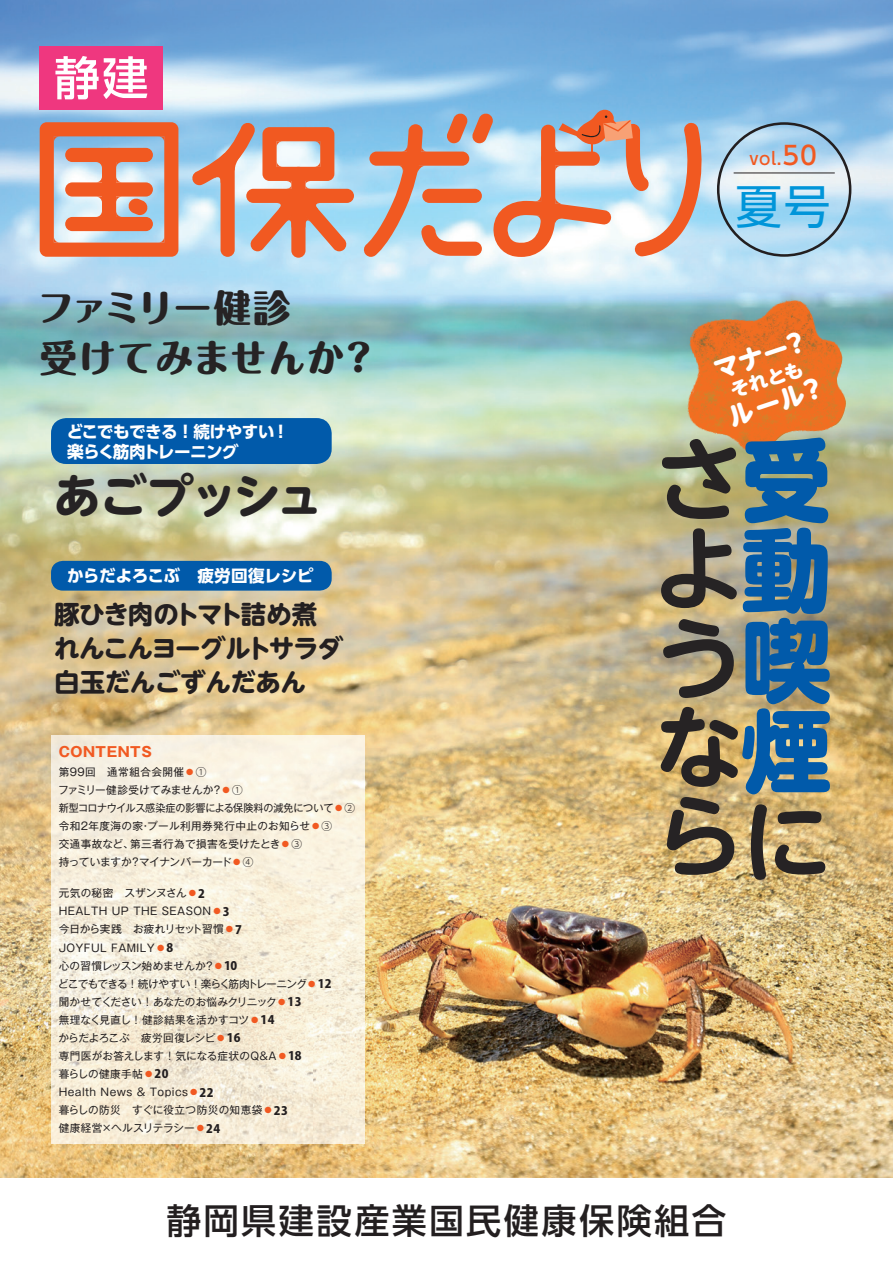
<style>
.page{position:relative;width:893px;height:1263px;background:#fff}
.page>*{position:absolute;margin:0;border:0;box-sizing:border-box;transform-origin:0 0}
.t1{font:700 90.3px/88.9px "UD Shin M Go Pro De";color:#262324}
.t2{font:800 90.3px/90.3px "UD Shin M Go Pro";color:#015aaa}
.t3{font:700 46.8px "UD Shin M Go Pro";letter-spacing:-.06em;color:#262324}
.t4{font:46.65px "UD Shin Go Pro";color:#0095d9}
.t5{font:800 37.2px/49.9px "Maru Fo Pro";letter-spacing:.025em;color:#262324}
.t6{font:500 35.1px "UD Shin Go Pro";letter-spacing:.07em;color:#231f20}
.t7{font:800 25.65px "UD Shin M Go Pro";color:#fff}
.t8{font:700 25.5px/34.5px "UD Shin M Go Pro";letter-spacing:-.025em;color:#231f20}
.t9{font:500 25.5px "UD Shin Go Pro";color:#f15921}
.t10{font:800 18.9px "UD Shin M Go Pro";color:#fff}
.t11{font:500 16.95px "UD Shin Go Pro";color:#f15921}
.t12{font:700 16.65px/19.2px "UD Shin Go Pro";letter-spacing:-.03em;color:#fff}
.t13{font:700 13.8px "Gothic MB101 Pr 5";letter-spacing:.04em;color:#f15921}
.t14{font:10.65px/18px "Gothic MB101 Pr 5";letter-spacing:.01em;color:#231f20}
.t15{font:10.65px "Gothic MB101 Pr 5";letter-spacing:.04em;color:#231f20}
.t16{font:10.65px "Gothic MB101 Pr 5";letter-spacing:-.01em;color:#231f20}
.t17{font:10.65px "Gothic MB101 Pr 5";letter-spacing:-.025em;color:#231f20}
.s1{color:#f15921}
.s2{font-family:"UD Shin Go Pro";font-weight:300}
.s3{font-family:"Koz Go Pro";font-weight:800;font-size:11.7px}
.s4{font-size:16.95px}
.s5{font-family:"UD Shin M Go Pro";font-weight:800;color:#015aaa}
</style>
<div class="page">
<img style="left:0;top:0;width:893px;height:1178px">
<img style="left:664px;top:290px;width:204px;height:183px">
<div style="left:51px;top:561px;width:281px;height:30px;background:#015aaa;border-radius:12px"></div>
<div style="left:51px;top:418px;width:281px;height:46px;background:#015aaa;border-radius:15px"></div>
<img style="left:51px;top:736px;width:313px;height:407px">
<div style="left:40px;top:46px;width:123px;height:64px;background:#ef377f"></div>
<svg style="left:55px;top:56px;width:92px;height:43px"></svg>
<div style="left:221px;top:153px;width:14px;height:104px;background:#f15921;border-radius:7px"></div>
<div style="left:246px;top:189px;width:108px;height:14px;background:#f15921;border-radius:7px"></div>
<div style="left:291px;top:167px;width:14px;height:91px;background:#f15921;border-radius:7px"></div>
<svg style="left:40px;top:122px;width:138px;height:135px;background:#d98c73"></svg>
<svg style="left:191px;top:122px;width:156px;height:129px"></svg>
<svg style="left:363px;top:109px;width:342px;height:148px;background:#c5b7b6"></svg>
<svg style="left:717px;top:122px;width:134px;height:135px;background:#b0d1e5"></svg>
<hr style="left:734px;top:173px;width:101px;height:1px;background:#231f20">
<svg style="left:713px;top:331px;width:92px;height:49px;background:#e56f23"></svg>
<h3 class="t5" style="left:38px;top:278px;width:341px">ファミリー健診<br>受けてみませんか?</h3>
<h3 class="t12" style="left:67px;top:422px;width:224px">どこでもできる！続けやすい!楽らく筋肉トレーニング</h3>
<h2 class="t3" style="left:54px;top:457px;width:271px">あごプッシュ</h2>
<h3 class="t12" style="left:67px;top:566px;width:248px">からだよろこぶ　疲労回復レシピ</h3>
<h3 class="t8" style="left:54px;top:595px;width:291px">豚ひき肉のトマト詰め煮れんこんヨーグルトサラダ白玉だんごずんだあん</h3>
<p class="t13" style="left:59px;top:740px;width:95px">CONTENTS</p>
<p class="t15" style="left:59px;top:763px;width:149px">第99回　通常組合会開催<span class="s1">●</span><span class="s2">1</span></p>
<p class="t14" style="left:212px;top:780px;width:32px">?<span class="s1">●</span><span class="s2">1</span></p>
<p class="t14" style="left:58px;top:780px;width:298px">ファミリー健診受けてみませんか<br>新型コロナウイルス感染症の影響による保険料の減免について<span class="s1">●</span><span class="s2">2</span>令和2年度海の家プール利用券発行中止のお知らせ<span class="s1">●</span><span class="s2">3</span></p>
<p class="t14" style="left:130px;top:816px;width:173px;text-indent:10px">・<br>第三者行為で損害を受けたとき<span class="s1">●</span><span class="s2">3</span></p>
<p class="t14" style="left:59px;top:834px;width:77px">交通事故など、</p>
<p class="t16" style="left:139px;top:853px;width:116px">マイナンバーカード<span class="s1">●</span><span class="s2">4</span></p>
<p class="t17" style="left:59px;top:853px;width:75px">持っていますか</p>
<p class="t14" style="left:58px;top:883px;width:275px">元気の秘密　スザンヌさん<span class="s1">●</span><span class="s3">2<br></span>HEALTH UP THE SEASON<span class="s1">●</span><span class="s3">3<br></span>今日から実践　お疲れリセット習慣<span class="s1">●</span><span class="s3">7<br></span>JOYFUL FAMILY<span class="s1">●</span><span class="s3">8<br></span>心の習慣レッスン始めませんか?<span class="s1">●</span><span class="s3">10<br></span>どこでもできる！続けやすい！楽らく筋肉トレーニング<span class="s1">●</span><span class="s3">12</span>聞かせてください！あなたのお悩みクリニック<span class="s1">●</span><span class="s3">13<br></span>無理なく見直し！健診結果を活かすコツ<span class="s1">●</span><span class="s3">14<br></span>からだよろこぶ　疲労回復レシピ<span class="s1">●</span><span class="s3">16<br></span>専門医がお答えします！気になる症状のQ&amp;A<span class="s1">●</span><span class="s3">18<br></span>暮らしの健康手帖<span class="s1">●</span><span class="s3">20<br></span>Health News &amp; Topics<span class="s1">●</span><span class="s3">22<br></span>暮らしの防災　すぐに役立つ防災の知恵袋<span class="s1">●</span><span class="s3">23<br></span>健康経営×ヘルスリテラシー<span class="s1">●</span><span class="s3">24</span></p>
<p class="t14" style="left:130px;top:852px;width:12px">？</p>
<h3 class="t9" style="left:777px;top:135px;width:42px"><span class="s4">.</span>50</h3>
<h3 class="t11" style="left:749px;top:145px;width:28px">vol</h3>
<h3 class="t4" style="left:736px;top:168px;width:96px">夏号</h3>
<h3 class="t10" style="left:726px;top:376px;width:76px;rotate:-18deg">それとも</h3>
<h3 class="t7" style="left:722px;top:398px;width:103px;rotate:-18deg">ルール?</h3>
<h1 class="t1" style="left:654px;top:431px;width:176px">さ<span class="s5">受</span>よ<span class="s5">動</span></h1>
<h1 class="t2" style="left:741px;top:612px;width:90px">喫煙</h1>
<h1 class="t1" style="left:741px;top:792px;width:86px">に</h1>
<h1 class="t1" style="left:654px;top:610px;width:85px;text-align:justify">うなら</h1>
<h3 class="t6" style="left:167px;top:1192px;width:561px">静岡県建設産業国民健康保険組合</h3>
</div>
